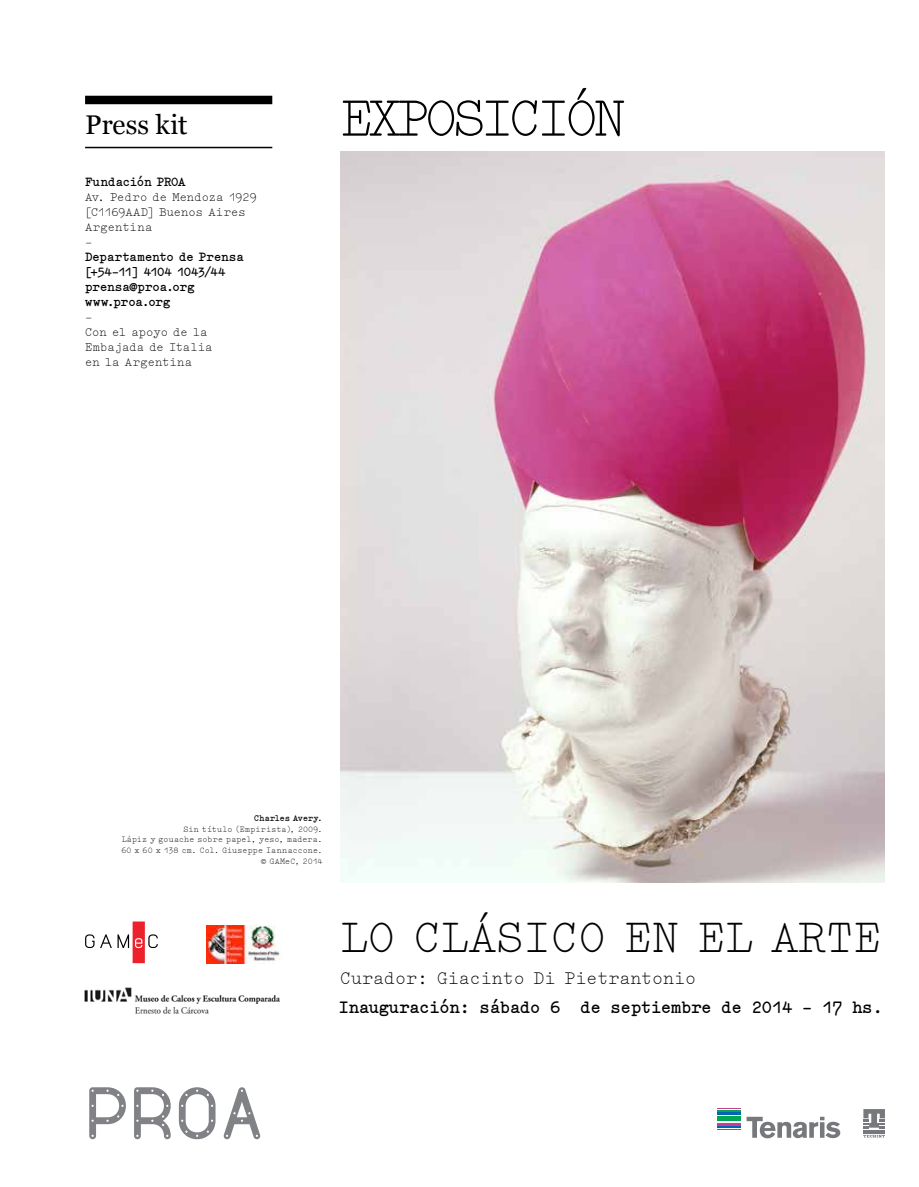
<style>
.page{position:relative;width:919px;height:1187px;background:#fff}
.page>*{position:absolute;margin:0;border:0;box-sizing:border-box;transform-origin:0 0}
.t1{font:73.2px "Proa";color:#808285}
.t2{font:54px "Elementa";letter-spacing:-.09em;color:#000}
.t3{font:45px "Elementa";color:#000}
.t4{font:27px "Georgia";color:#000}
.t5{font:18px "Elementa";color:#000}
.t6{font:700 16.5px "Elementa";color:#000}
.t7{font:12px/15px "Elementa";color:#000}
.t8{font:700 12px/15px "Elementa";color:#000}
.t9{font:8.25px/10.5px "Elementa";letter-spacing:.005em;color:#000;text-align:right}
.t10{font:700 8.25px "Elementa";letter-spacing:.01em;color:#000}
</style>
<div class="page">
<img style="left:340px;top:151px;width:544px;height:731px">
<div style="left:85px;top:96px;width:187px;height:8px;background:#000"></div>
<hr style="left:85px;top:147px;width:187px;height:1px;background:#000">
<svg style="left:863px;top:1109px;width:21px;height:28px"></svg>
<svg style="left:746px;top:1116px;width:94px;height:22px"></svg>
<div style="left:717px;top:1116px;width:23px;height:5px;background:#00a651"></div>
<svg style="left:717px;top:1126px;width:23px;height:2px"></svg>
<hr style="left:717px;top:1112px;width:23px;height:2px;background:#0066b3">
<hr style="left:717px;top:1122px;width:23px;height:3px;background:#c63d96">
<svg style="left:717px;top:1108px;width:23px;height:3px"></svg>
<div style="left:133px;top:921px;width:12px;height:42px;background:#ed212c"></div>
<svg style="left:85px;top:934px;width:9px;height:13px"></svg>
<svg style="left:100px;top:934px;width:29px;height:13px"></svg>
<svg style="left:135px;top:938px;width:7px;height:9px"></svg>
<svg style="left:148px;top:934px;width:10px;height:13px"></svg>
<img style="left:206px;top:925px;width:74px;height:38px">
<img style="left:84px;top:987px;width:196px;height:27px">
<h3 class="t4" style="left:85px;top:105px;width:104px">Press kit</h3>
<h3 class="t8" style="left:85px;top:174px;width:102px">Fundación PROA</h3>
<h3 class="t7" style="left:85px;top:189px;width:173px">Av. Pedro de Mendoza 1929 [C1169AAD] Buenos Aires<br>Argentina<br>-</h3>
<h3 class="t8" style="left:85px;top:249px;width:160px">Departamento de Prensa [+54-11] 4104 1043/44 prensa@proa.org www.proa.org</h3>
<h3 class="t7" style="left:85px;top:309px;width:129px">-<br>Con el apoyo de la<br>Embajada de Italia en la Argentina</h3>
<h2 class="t2" style="left:340px;top:82px;width:287px">EXPOSICIÓN</h2>
<p class="t10" style="left:254px;top:813px;width:70px">Charles Avery.</p>
<p class="t9" style="left:121px;top:823px;width:203px">Sin título (Empirista), 2009.<br>Lápiz y gouache sobre papel, yeso, madera.<br>60 x 60 x 138 cm. Col. Giuseppe Iannaccone. © GAMeC, 2014</p>
<h3 class="t3" style="left:340px;top:906px;width:542px">LO CLÁSICO EN EL ARTE</h3>
<h3 class="t5" style="left:340px;top:965px;width:357px">Curador: Giacinto Di Pietrantonio</h3>
<h3 class="t6" style="left:339px;top:996px;width:545px">Inauguración: sábado 6 de septiembre de 2014 - 17 hs.</h3>
<h1 class="t1" style="left:85px;top:1072px;width:181px">PROA</h1>
</div>
